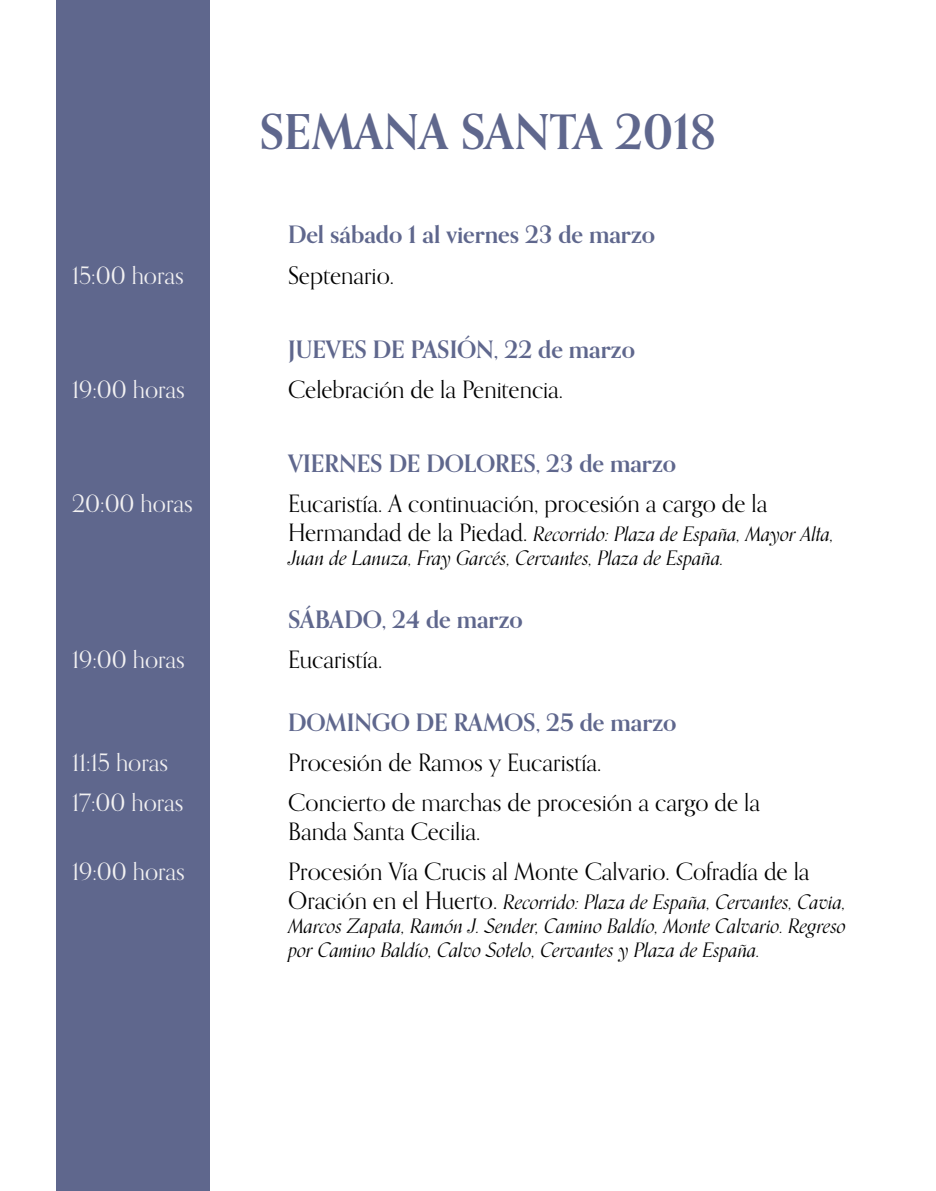
<style>
.page{position:relative;width:936px;height:1191px;background:#fff}
.page>*{position:absolute;margin:0;border:0;box-sizing:border-box;transform-origin:0 0}
.t1{font:700 48px "Orpheus Pro";color:#5f678d}
.t2{font:24px/28.8px "Orpheus Pro";color:#000}
.t3{font:700 24px "Orpheus Pro";color:#5f678d}
.t4{font:24px "Orpheus Pro";color:#f2f1f2}
.t5{font:italic 20px/24px "Orpheus Pro";color:#000}
.s1{font-style:normal;font-size:24px}
</style>
<div class="page">
<div style="left:57px;top:0;width:153px;height:1191px;background:#5f678d"></div>
<h1 class="t1" style="left:259px;top:102px;width:458px">SEMANA SANTA 2018</h1>
<p class="t3" style="left:288px;top:220px;width:368px">Del sábado 1 al viernes 23 de marzo</p>
<p class="t4" style="left:72px;top:260px;width:113px">15:00 horas</p>
<p class="t2" style="left:288px;top:260px;width:107px">Septenario.</p>
<p class="t3" style="left:288px;top:334px;width:348px">JUEVES DE PASIÓN, 22 de marzo</p>
<p class="t4" style="left:72px;top:374px;width:114px">19:00 horas</p>
<p class="t2" style="left:288px;top:374px;width:276px">Celebración de la Penitencia.</p>
<p class="t3" style="left:288px;top:448px;width:389px">VIERNES DE DOLORES, 23 de marzo</p>
<p class="t4" style="left:72px;top:488px;width:122px">20:00 horas</p>
<p class="t2" style="left:288px;top:488px;width:480px">Eucaristía. A continuación, procesión a cargo de la</p>
<p class="t5" style="left:288px;top:522px;width:547px"><span class="s1">Hermandad de la Piedad.</span> Recorrido: Plaza de España, Mayor Alta,<br>Juan de Lanuza, Fray Garcés, Cervantes, Plaza de España.</p>
<p class="t3" style="left:288px;top:604px;width:236px">SÁBADO, 24 de marzo</p>
<p class="t4" style="left:72px;top:644px;width:114px">19:00 horas</p>
<p class="t2" style="left:288px;top:644px;width:96px">Eucaristía.</p>
<p class="t3" style="left:288px;top:707px;width:390px">DOMINGO DE RAMOS, 25 de marzo</p>
<p class="t4" style="left:72px;top:747px;width:97px">11:15 horas</p>
<p class="t2" style="left:288px;top:747px;width:315px">Procesión de Ramos y Eucaristía.</p>
<p class="t4" style="left:72px;top:787px;width:113px">17:00 horas</p>
<p class="t2" style="left:288px;top:787px;width:473px">Concierto de marchas de procesión a cargo de la<br>Banda Santa Cecilia.</p>
<p class="t4" style="left:72px;top:856px;width:114px">19:00 horas</p>
<p class="t2" style="left:288px;top:856px;width:523px">Procesión Vía Crucis al Monte Calvario. Cofradía de la</p>
<p class="t5" style="left:288px;top:890px;width:559px;text-align:justify"><span class="s1">Oración en el Huerto.</span> Recorrido: Plaza de España, Cervantes, Cavia, Marcos Zapata, Ramón J. Sender, Camino Baldío, Monte Calvario. Regreso por Camino Baldío, Calvo Sotelo, Cervantes y Plaza de España.</p>
</div>
